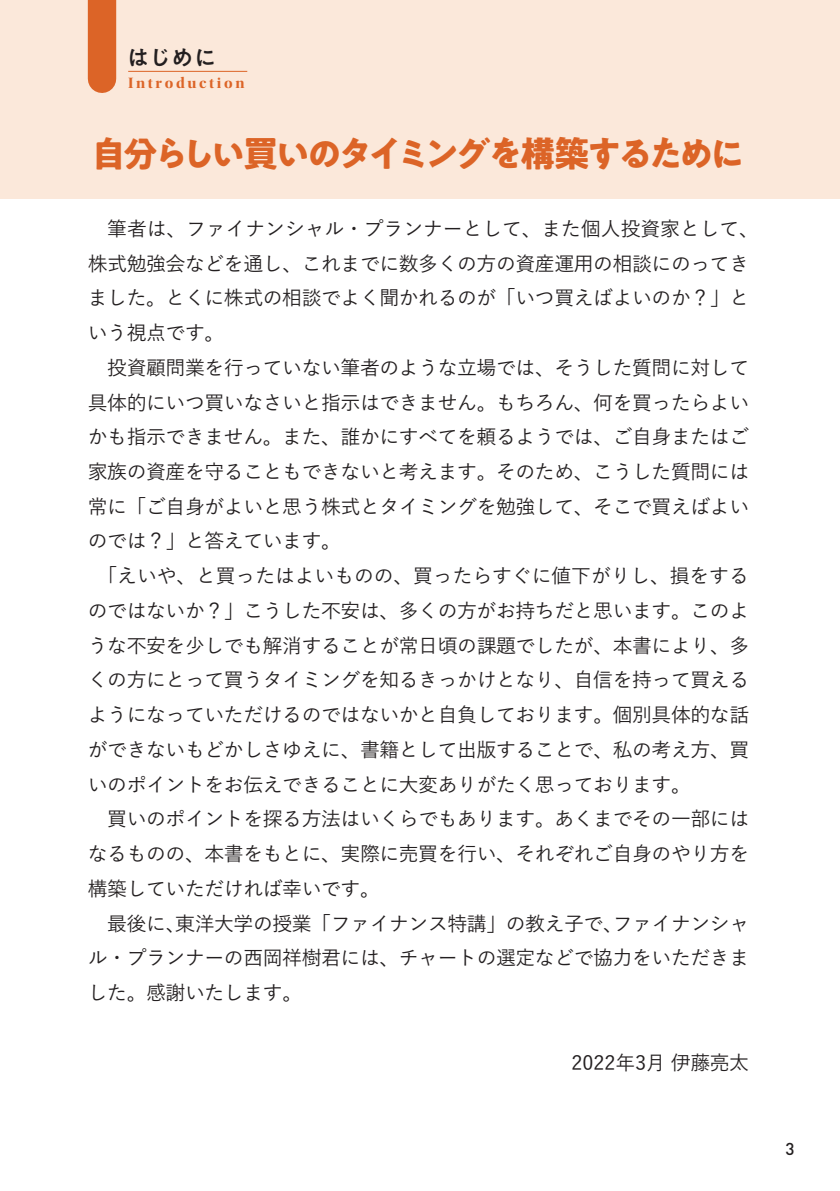
<style>
.page{position:relative;width:840px;height:1191px;background:#fff}
.page>*{position:absolute;margin:0;border:0;box-sizing:border-box;transform-origin:0 0}
.t1{font:700 35.4px "PA1 Gothic Std N";letter-spacing:-.13em;color:#dc6427}
.t2{font:500 22.6px "PA1 Gothic Std N";color:#231f20}
.t3{font:500 19.8px/34.8px "Yu Go Pr 6 N";letter-spacing:-.02em;color:#231f20}
.t4{font:500 17px "DIN Pro";color:#231f20}
.t5{font:15.6px "Utopia Std Bold Disp";letter-spacing:.17em;color:#dc6427}
</style>
<div class="page">
<div style="left:0;top:0;width:839px;height:198px;background:#fbe8da"></div>
<hr style="left:128px;top:71px;width:119px;height:1px;background:#dc6427">
<div style="left:88px;top:0;width:28px;height:79px;background:#dc6427"></div>
<p class="t2" style="left:127px;top:44px;width:91px">はじめに</p>
<p class="t5" style="left:128px;top:75px;width:118px">Introduction</p>
<h1 class="t1" style="left:91px;top:132px;width:654px">自分らしい買いのタイミングを構築するために</h1>
<p class="t3" style="left:88px;top:209px;width:672px;text-indent:19px">筆者は、ファイナンシャル・プランナーとして、また個人投資家として、株式勉強会などを通し、これまでに数多くの方の資産運用の相談にのってきました。とくに株式の相談でよく聞かれるのが「いつ買えばよいのか？」という視点です。</p>
<p class="t3" style="left:88px;top:347px;width:662px;text-indent:19px">投資顧問業を行っていない筆者のような立場では、そうした質問に対して具体的にいつ買いなさいと指示はできません。もちろん、何を買ったらよいかも指示できません。また、誰かにすべてを頼るようでは、ご自身またはご家族の資産を守ることもできないと考えます。そのため、こうした質問には常に「ご自身がよいと思う株式とタイミングを勉強して、そこで買えばよいのでは？」と答えています。<br>　「えいや、と買ったはよいものの、買ったらすぐに値下がりし、損をするのではないか？」こうした不安は、多くの方がお持ちだと思います。このような不安を少しでも解消することが常日頃の課題でしたが、本書により、多くの方にとって買うタイミングを知るきっかけとなり、自信を持って買えるようになっていただけるのではないかと自負しております。個別具体的な話ができないもどかしさゆえに、書籍として出版することで、私の考え方、買いのポイントをお伝えできることに大変ありがたく思っております。</p>
<p class="t3" style="left:88px;top:799px;width:662px;text-align:justify;text-indent:19px">買いのポイントを探る方法はいくらでもあります。あくまでその一部にはなるものの、本書をもとに、実際に売買を行い、それぞれご自身のやり方を構築していただければ幸いです。</p>
<p class="t3" style="left:88px;top:903px;width:662px;text-align:justify;text-indent:19px">最後に、東洋大学の授業「ファイナンス特講」の教え子で、ファイナンシャル・プランナーの西岡祥樹君には、チャートの選定などで協力をいただきました。感謝いたします。</p>
<p class="t3" style="left:571px;top:1042px;width:179px">2022年3月 伊藤亮太</p>
<p class="t4" style="left:785px;top:1134px;width:11px">3</p>
</div>
